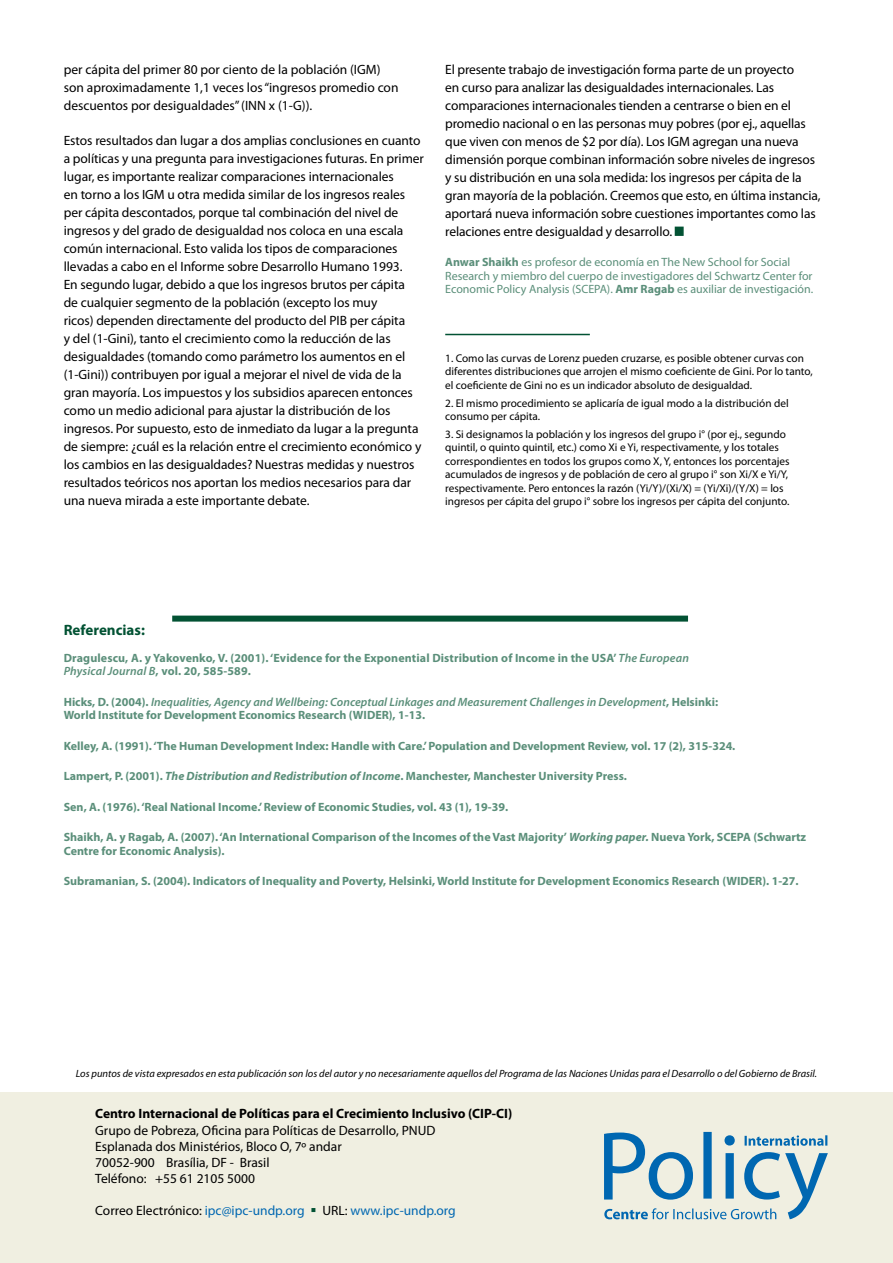
<style>
.page{position:relative;width:893px;height:1263px;background:#fff}
.page>*{position:absolute;margin:0;border:0;box-sizing:border-box;transform-origin:0 0}
.t1{font:700 15px "Myriad Pro";color:#025233}
.t2{font:13.5px/18px "Myriad Pro";letter-spacing:-.005em;color:#000}
.t3{font:700 13.5px "Myriad Pro";color:#000}
.t4{font:13.5px "Myriad Pro";color:#0067b1}
.t5{font:700 12px/13.5px "Myriad Pro";color:#5b8f7a}
.t6{font:12px/13.5px "Myriad Pro";color:#5b8f7a}
.t7{font:italic 600 12px/13.5px "Myriad Pro";color:#5b8f7a}
.t8{font:11.25px/13.5px "Myriad Pro";color:#000}
.t9{font:italic 10.5px "Myriad Pro";color:#000}
.s1{font-weight:700}
.s2{font-weight:600;font-style:italic}
.s3{font-weight:700;font-style:normal}
.s4{font-style:italic}
.s5{color:#000}
.s6{color:#025233}
</style>
<div class="page">
<div style="left:0;top:1093px;width:893px;height:170px;background:#f0efe1"></div>
<div style="left:172px;top:616px;width:516px;height:6px;background:#025233"></div>
<hr style="left:445px;top:334px;width:145px;height:1px;background:#025233">
<svg style="left:604px;top:1132px;width:224px;height:87px"></svg>
<div style="left:675px;top:227px;width:9px;height:9px;background:#025233;border:2px solid #025233"></div>
<p class="t2" style="left:64px;top:61px;width:336px">per cápita del primer 80 por ciento de la población (IGM) son aproximadamente 1,1 veces los “ingresos promedio con descuentos por desigualdades” (INN x (1-G)).</p>
<p class="t2" style="left:64px;top:132px;width:362px">Estos resultados dan lugar a dos amplias conclusiones en cuanto a políticas y una pregunta para investigaciones futuras. En primer lugar, es importante realizar comparaciones internacionales<br>en torno a los IGM u otra medida similar de los ingresos reales per cápita descontados, porque tal combinación del nivel de ingresos y del grado de desigualdad nos coloca en una escala común internacional. Esto valida los tipos de comparaciones llevadas a cabo en el Informe sobre Desarrollo Humano 1993.<br>En segundo lugar, debido a que los ingresos brutos per cápita<br>de cualquier segmento de la población (excepto los muy<br>ricos) dependen directamente del producto del PIB per cápita<br>y del (1-Gini), tanto el crecimiento como la reducción de las desigualdades (tomando como parámetro los aumentos en el (1-Gini)) contribuyen por igual a mejorar el nivel de vida de la gran mayoría. Los impuestos y los subsidios aparecen entonces como un medio adicional para ajustar la distribución de los ingresos. Por supuesto, esto de inmediato da lugar a la pregunta de siempre: ¿cuál es la relación entre el crecimiento económico y los cambios en las desigualdades? Nuestras medidas y nuestros resultados teóricos nos aportan los medios necesarios para dar una nueva mirada a este importante debate.</p>
<p class="t2" style="left:445px;top:61px;width:377px">El presente trabajo de investigación forma parte de un proyecto<br>en curso para analizar las desigualdades internacionales. Las comparaciones internacionales tienden a centrarse o bien en el promedio nacional o en las personas muy pobres (por ej., aquellas que viven con menos de $2 por día). Los IGM agregan una nueva dimensión porque combinan información sobre niveles de ingresos y su distribución en una sola medida: los ingresos per cápita de la gran mayoría de la población. Creemos que esto, en última instancia, aportará nueva información sobre cuestiones importantes como las relaciones entre desigualdad y desarrollo.</p>
<p class="t6" style="left:445px;top:256px;width:370px"><span class="s1">Anwar Shaikh</span> es profesor de economía en The New School for Social<br>Research y miembro del cuerpo de investigadores del Schwartz Center for<br>Economic Policy Analysis (SCEPA). <span class="s1">Amr Ragab</span> es auxiliar de investigación.</p>
<p class="t8" style="left:445px;top:351px;width:369px">1. Como las curvas de Lorenz pueden cruzarse, es posible obtener curvas con diferentes distribuciones que arrojen el mismo coeficiente de Gini. Por lo tanto, el coeficiente de Gini no es un indicador absoluto de desigualdad.</p>
<p class="t8" style="left:445px;top:396px;width:345px">2. El mismo procedimiento se aplicaría de igual modo a la distribución del consumo per cápita.</p>
<p class="t8" style="left:445px;top:427px;width:346px">3. Si designamos la población y los ingresos del grupo i° (por ej., segundo quintil, o quinto quintil, etc.) como Xi e Yi, respectivamente, y los totales correspondientes en todos los grupos como X, Y, entonces los porcentajes acumulados de ingresos y de población de cero al grupo i° son Xi/X e Yi/Y, respectivamente. Pero entonces la razón (Yi/Y)/(Xi/X) = (Yi/Xi)/(Y/X) = los ingresos per cápita del grupo i° sobre los ingresos per cápita del conjunto.</p>
<p class="t1" style="left:64px;top:621px;width:83px">Referencias:</p>
<p class="t5" style="left:64px;top:651px;width:627px">Dragulescu, A. y Yakovenko, V. (2001). ‘Evidence for the Exponential Distribution of Income in the USA’ <span class="s2">The European<br>Physical Journal B</span>, vol. 20, 585-589.</p>
<p class="t7" style="left:64px;top:695px;width:656px"><span class="s3">Hicks, D. (2004).</span> Inequalities, Agency and Wellbeing: Conceptual Linkages and Measurement Challenges in Development<span class="s3">, Helsinki:<br>World Institute for Development Economics Research (WIDER), 1-13.</span></p>
<p class="t5" style="left:64px;top:739px;width:673px">Kelley, A. (1991). ‘The Human Development Index: Handle with Care.’ Population and Development Review, vol. 17 (2), 315-324.</p>
<p class="t5" style="left:64px;top:770px;width:565px">Lampert, P. (2001). <span class="s4">The Distribution and Redistribution of Income</span>. Manchester, Manchester University Press.</p>
<p class="t5" style="left:64px;top:800px;width:446px">Sen, A. (1976). ‘Real National Income.’ Review of Economic Studies, vol. 43 (1), 19-39.</p>
<p class="t5" style="left:64px;top:831px;width:744px">Shaikh, A. y Ragab, A. (2007). ‘An International Comparison of the Incomes of the Vast Majority’ <span class="s4">Working paper.</span> Nueva York, SCEPA (Schwartz<br>Centre for Economic Analysis).</p>
<p class="t5" style="left:64px;top:875px;width:736px">Subramanian, S. (2004). Indicators of Inequality and Poverty, Helsinki, World Institute for Development Economics Research (WIDER). 1-27.</p>
<p class="t9" style="left:76px;top:1068px;width:743px">Los puntos de vista expresados en esta publicación son los del autor y no necesariamente aquellos del Programa de las Naciones Unidas para el Desarrollo o del Gobierno de Brasil.</p>
<p class="t3" style="left:95px;top:1106px;width:419px">Centro Internacional de Políticas para el Crecimiento Inclusivo (CIP-CI)</p>
<p class="t2" style="left:95px;top:1122px;width:342px;line-height:16.2px">Grupo de Pobreza, Oficina para Políticas de Desarrollo, PNUD Esplanada dos Ministérios, Bloco O, 7º andar<br>70052-900 Brasília, DF - Brasil<br>Teléfono: +55 61 2105 5000</p>
<p class="t4" style="left:95px;top:1203px;width:362px"><span class="s5">Correo Electrónico:</span> ipc@ipc-undp.org <span class="s6">▪</span> <span class="s5">URL:</span> www.ipc-undp.org</p>
</div>
